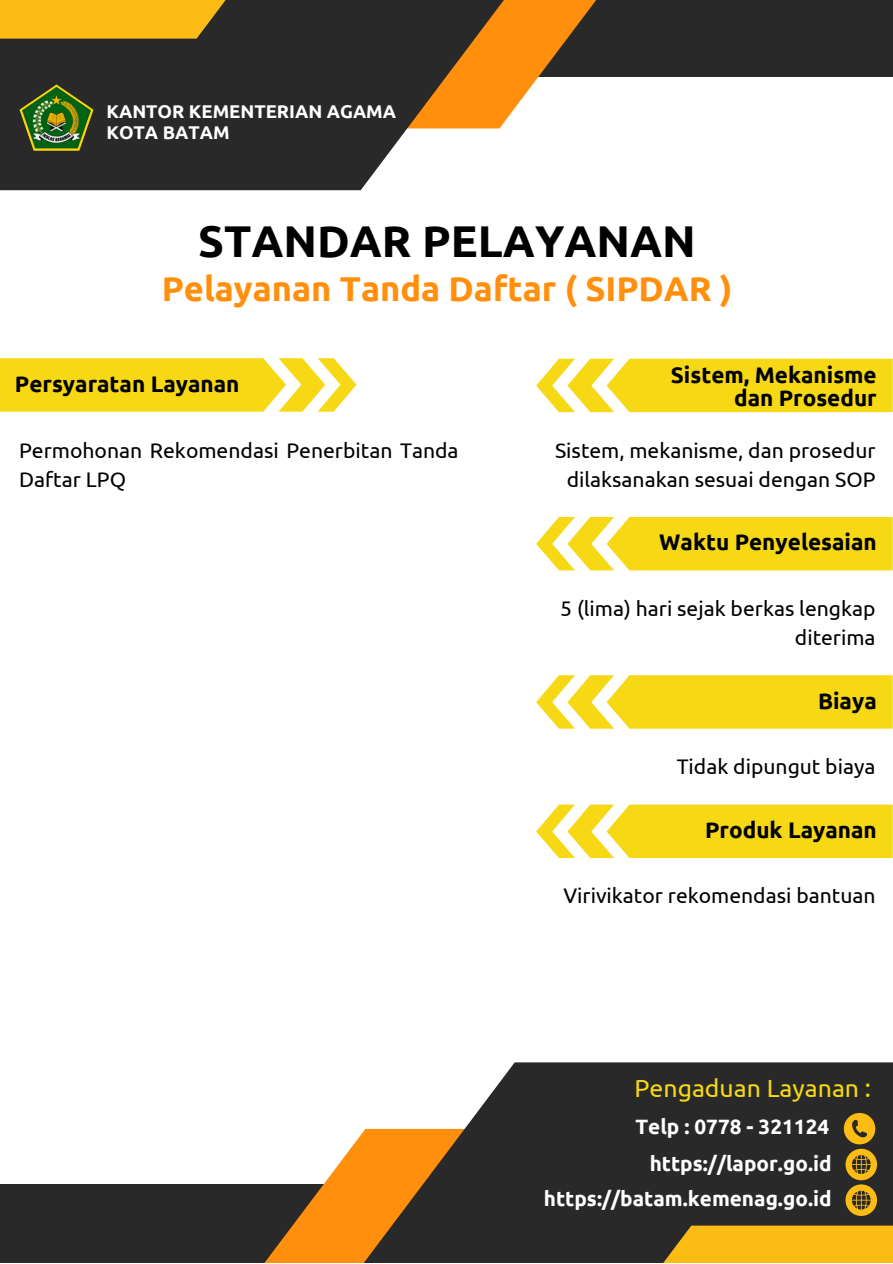
<style>
.page{position:relative;width:893px;height:1264px;background:#fff}
.page>*{position:absolute;margin:0;border:0;box-sizing:border-box;transform-origin:0 0}
.t1{font:700 44.4px "Ubuntu";color:#000}
.t2{font:700 34.5px "Ubuntu";color:#ff8f0c}
.t3{font:24.75px "Ubuntu";color:#f6d814}
.t4{font:700 22.5px/22.5px "Ubuntu";color:#000;text-align:right}
.t5{font:21.15px/29.2px "Ubuntu";color:#000;text-align:right}
.t6{font:700 20.7px "Ubuntu";color:#fff}
.t7{font:700 18.45px "Ubuntu";color:#fff}
</style>
<div class="page">
<div style="left:0;top:0;width:892px;height:77px;background:#292929"></div>
<svg style="left:515px;top:0;width:81px;height:108px"></svg>
<svg style="left:0;top:0;width:515px;height:190px;fill:#292929"></svg>
<svg style="left:0;top:0;width:237px;height:39px;background:#e3aa16"></svg>
<div style="left:0;top:1184px;width:892px;height:78px;background:#292929"></div>
<svg style="left:265px;top:1152px;width:83px;height:110px"></svg>
<svg style="left:348px;top:1062px;width:544px;height:200px;fill:#292929"></svg>
<svg style="left:647px;top:1225px;width:245px;height:37px;background:#dfa716"></svg>
<svg style="left:843px;top:1112px;width:33px;height:103px;background:#9a771d"></svg>
<svg style="left:0;top:358px;width:356px;height:53px;background:#f7dc2f"></svg>
<svg style="left:536px;top:517px;width:356px;height:53px;background:#f7dc30"></svg>
<svg style="left:536px;top:675px;width:356px;height:53px;background:#f7dc31"></svg>
<svg style="left:536px;top:804px;width:356px;height:54px;background:#f7dd32"></svg>
<svg style="left:536px;top:358px;width:356px;height:54px;background:#f7dd33"></svg>
<img style="left:19px;top:84px;width:74px;height:66px">
<p class="t7" style="left:106px;top:101px;width:291px">KANTOR KEMENTERIAN AGAMA</p>
<p class="t7" style="left:106px;top:121px;width:125px">KOTA BATAM</p>
<p class="t1" style="left:198px;top:215px;width:499px">STANDAR PELAYANAN</p>
<p class="t2" style="left:162px;top:269px;width:572px">Pelayanan Tanda Daftar ( SIPDAR )</p>
<p class="t4" style="left:15px;top:372px;width:226px">Persyaratan Layanan</p>
<p class="t5" style="left:19px;top:435px;width:441px;text-align:left">Permohonan Rekomendasi Penerbitan Tanda<br>Daftar LPQ</p>
<p class="t4" style="left:670px;top:364px;width:207px">Sistem, Mekanisme dan Prosedur</p>
<p class="t5" style="left:555px;top:435px;width:322px;text-align:center">Sistem, mekanisme, dan prosedur dilaksanakan sesuai dengan SOP</p>
<p class="t4" style="left:659px;top:531px;width:219px">Waktu Penyelesaian</p>
<p class="t5" style="left:560px;top:593px;width:317px">5 (lima) hari sejak berkas lengkap diterima</p>
<p class="t4" style="left:817px;top:689px;width:60px">Biaya</p>
<p class="t5" style="left:676px;top:751px;width:200px">Tidak dipungut biaya</p>
<p class="t4" style="left:705px;top:818px;width:173px">Produk Layanan</p>
<p class="t5" style="left:563px;top:881px;width:314px">Virivikator rekomendasi bantuan</p>
<p class="t3" style="left:634px;top:1074px;width:238px">Pengaduan Layanan :</p>
<p class="t6" style="left:635px;top:1114px;width:195px">Telp : 0778 - 321124</p>
<p class="t6" style="left:649px;top:1151px;width:183px">https://lapor.go.id</p>
<p class="t6" style="left:543px;top:1186px;width:289px">https://batam.kemenag.go.id</p>
</div>
